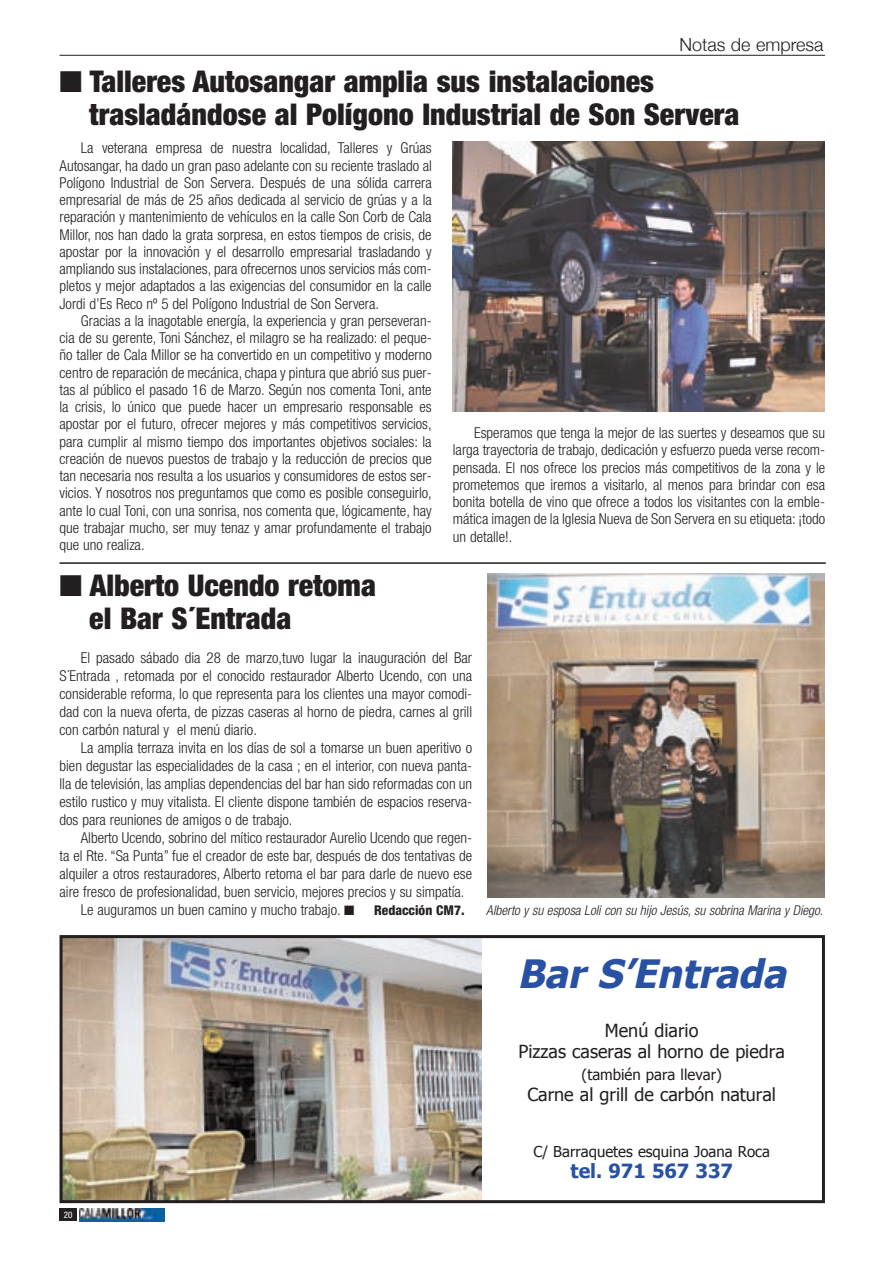
<style>
.page{position:relative;width:893px;height:1263px;background:#fff}
.page>*{position:absolute;margin:0;border:0;box-sizing:border-box;transform-origin:0 0}
.t1{font:italic 700 39px "Tahoma";color:#2951a3}
.t2{font:900 condensed 30px/33px "Helvetica Neue";color:#231f20}
.t3{font:700 19.5px "Tahoma";color:#2951a3}
.t4{font:18px/21.6px "Tahoma";color:#231f20;text-align:center}
.t5{font:300 18px "Helvetica Neue";color:#231f20}
.t6{font:300 condensed 15px/17.2px "Helvetica Neue";color:#231f20;text-align:justify}
.t7{font:15px "Tahoma";color:#231f20}
.t8{font:italic 300 condensed 13.5px "Helvetica Neue";color:#231f20}
.t9{font:800 condensed 13.5px "Helvetica Neue";color:#231f20}
.t10{font:condensed 9px "Helvetica Neue";color:#fff}
</style>
<div class="page">
<hr style="left:60px;top:55px;width:765px;height:1px;background:#231f20">
<img style="left:79px;top:1208px;width:85px;height:13px">
<div style="left:60px;top:1208px;width:17px;height:13px;background:#231f20"></div>
<img style="left:64px;top:939px;width:418px;height:260px">
<div style="left:60px;top:935px;width:765px;height:268px;border:3px solid #231f20"></div>
<img style="left:453px;top:141px;width:372px;height:270px">
<hr style="left:60px;top:562px;width:766px;height:2px;background:#231f20">
<img style="left:487px;top:573px;width:338px;height:324px">
<p class="t5" style="left:679px;top:34px;width:146px">Notas de empresa</p>
<h2 class="t2" style="left:89px;top:68px;width:652px;text-indent:-30px">■ Talleres Autosangar amplia sus instalaciones trasladándose al Polígono Industrial de Son Servera</h2>
<p class="t6" style="left:60px;top:141px;width:374px;text-indent:21px">La veterana empresa de nuestra localidad, Talleres y Grúas Autosangar, ha dado un gran paso adelante con su reciente traslado al Polígono Industrial de Son Servera. Después de una sólida carrera empresarial de más de 25 años dedicada al servicio de grúas y a la reparación y mantenimiento de vehículos en la calle Son Corb de Cala Millor, nos han dado la grata sorpresa, en estos tiempos de crisis, de apostar por la innovación y el desarrollo empresarial trasladando y ampliando sus instalaciones, para ofrecernos unos servicios más com&shy;pletos y mejor adaptados a las exigencias del consumidor en la calle Jordi d’Es Reco nº 5 del Polígono Industrial de Son Servera.</p>
<p class="t6" style="left:60px;top:313px;width:374px;text-indent:21px">Gracias a la inagotable energía, la experiencia y gran perseveran&shy;cia de su gerente, Toni Sánchez, el milagro se ha realizado: el peque&shy;ño taller de Cala Millor se ha convertido en un competitivo y moderno centro de reparación de mecánica, chapa y pintura que abrió sus puer&shy;tas al público el pasado 16 de Marzo. Según nos comenta Toni, ante la crisis, lo único que puede hacer un empresario responsable es apostar por el futuro, ofrecer mejores y más competitivos servicios, para cumplir al mismo tiempo dos importantes objetivos sociales: la creación de nuevos puestos de trabajo y la reducción de precios que tan necesaria nos resulta a los usuarios y consumidores de estos ser&shy;vicios. Y nosotros nos preguntamos que como es posible conseguirlo, ante lo cual Toni, con una sonrisa, nos comenta que, lógicamente, hay que trabajar mucho, ser muy tenaz y amar profundamente el trabajo que uno realiza.</p>
<p class="t6" style="left:453px;top:425px;width:374px;text-indent:21px">Esperamos que tenga la mejor de las suertes y deseamos que su larga trayectoria de trabajo, dedicación y esfuerzo pueda verse recom&shy;pensada. El nos ofrece los precios más competitivos de la zona y le prometemos que iremos a visitarlo, al menos para brindar con esa bonita botella de vino que ofrece a todos los visitantes con la emble&shy;mática imagen de la Iglesia Nueva de Son Servera en su etiqueta: ¡todo un detalle!.</p>
<h2 class="t2" style="left:89px;top:572px;width:288px;text-indent:-30px">■ Alberto Ucendo retoma el Bar S´Entrada</h2>
<p class="t6" style="left:60px;top:650px;width:414px;line-height:18px;text-indent:21px">El pasado sábado dia 28 de marzo,tuvo lugar la inauguración del Bar S´Entrada , retomada por el conocido restaurador Alberto Ucendo, con una considerable reforma, lo que representa para los clientes una mayor comodi&shy;dad con la nueva oferta, de pizzas caseras al horno de piedra, carnes al grill con carbón natural y el menú diario.</p>
<p class="t6" style="left:60px;top:740px;width:414px;line-height:18px;text-indent:21px">La amplia terraza invita en los días de sol a tomarse un buen aperitivo o bien degustar las especialidades de la casa ; en el interior, con nueva panta&shy;lla de televisión, las amplias dependencias del bar han sido reformadas con un estilo rustico y muy vitalista. El cliente dispone también de espacios reserva&shy;dos para reuniones de amigos o de trabajo.</p>
<p class="t6" style="left:81px;top:830px;width:393px">Alberto Ucendo, sobrino del mítico restaurador Aurelio Ucendo que regen-</p>
<p class="t6" style="left:60px;top:848px;width:414px">ta el Rte. “Sa Punta” fue el creador de este bar, después de dos tentativas de</p>
<p class="t6" style="left:60px;top:866px;width:414px">alquiler a otros restauradores, Alberto retoma el bar para darle de nuevo ese</p>
<p class="t6" style="left:60px;top:884px;width:406px">aire fresco de profesionalidad, buen servicio, mejores precios y su simpatía.</p>
<p class="t6" style="left:81px;top:902px;width:275px">Le auguramos un buen camino y mucho trabajo. ■</p>
<p class="t9" style="left:374px;top:905px;width:92px">Redacción CM7.</p>
<p class="t8" style="left:486px;top:905px;width:338px">Alberto y su esposa Loli con su hijo Jesús, su sobrina Marina y Diego.</p>
<p class="t10" style="left:64px;top:1211px;width:10px">20</p>
<h1 class="t1" style="left:517px;top:949px;width:276px">Bar S’Entrada</h1>
<p class="t4" style="left:519px;top:1018px;width:268px">Menú diario<br>Pizzas caseras al horno de piedra</p>
<p class="t7" style="left:582px;top:1065px;width:142px">(también para llevar)</p>
<p class="t4" style="left:527px;top:1083px;width:250px">Carne al grill de carbón natural</p>
<p class="t7" style="left:533px;top:1141px;width:238px">C/ Barraquetes esquina Joana Roca</p>
<h3 class="t3" style="left:571px;top:1158px;width:164px">tel. 971 567 337</h3>
</div>
